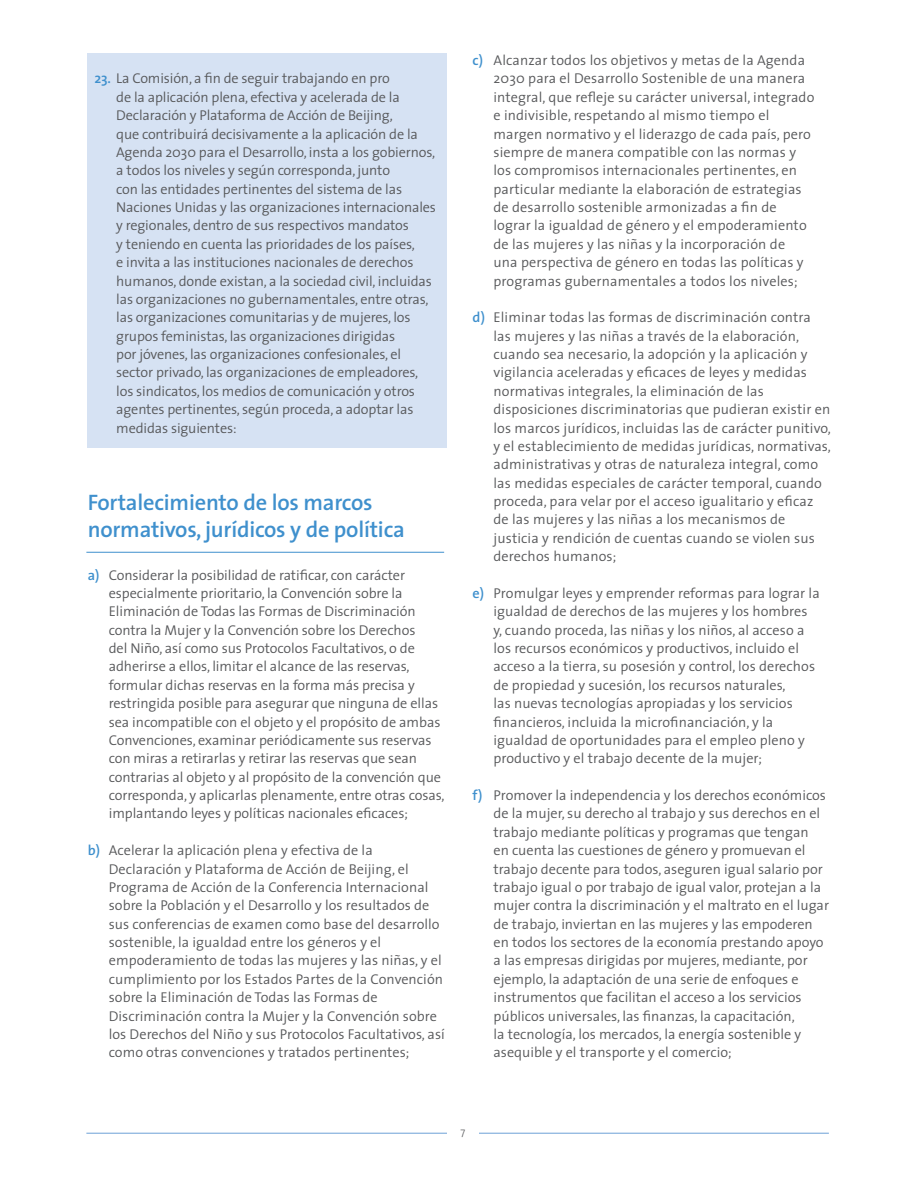
<style>
.page{position:relative;width:918px;height:1188px;background:#fff}
.page>*{position:absolute;margin:0;border:0;box-sizing:border-box;transform-origin:0 0}
.HEADING_1_line1{font:600 22.5px/27px "The Sans";letter-spacing:-.01em;color:#3f90cd}
.MAIN_TEXT{font:300 14.25px/18.3px "The Sans";color:#57585a}
.t1{font:300 10.5px "The Sans";color:#57585a}
.s1{font-weight:600;color:#3f90cd}
</style>
<div class="page">
<hr style="left:86px;top:1133px;width:743px;height:1px;background:#6ca1d6">
<div style="left:447px;top:1116px;width:31px;height:27px;background:#fff"></div>
<div style="left:88px;top:54px;width:359px;height:394px;background:#d6e2f3"></div>
<hr style="left:86px;top:552px;width:358px;height:1px;background:#3f90cd">
<p class="MAIN_TEXT" style="left:116px;top:69px;width:321px;text-indent:-22px"><span class="s1">23.</span> La Comisión, a fin de seguir trabajando en pro<br>de la aplicación plena, efectiva y acelerada de la Declaración y Plataforma de Acción de Beijing,<br>que contribuirá decisivamente a la aplicación de la Agenda 2030 para el Desarrollo, insta a los gobiernos, a todos los niveles y según corresponda, junto<br>con las entidades pertinentes del sistema de las Naciones Unidas y las organizaciones internacionales y regionales, dentro de sus respectivos mandatos<br>y teniendo en cuenta las prioridades de los países,<br>e invita a las instituciones nacionales de derechos humanos, donde existan, a la sociedad civil, incluidas las organizaciones no gubernamentales, entre otras, las organizaciones comunitarias y de mujeres, los grupos feministas, las organizaciones dirigidas<br>por jóvenes, las organizaciones confesionales, el sector privado, las organizaciones de empleadores, los sindicatos, los medios de comunicación y otros agentes pertinentes, según proceda, a adoptar las medidas siguientes:</p>
<p class="HEADING_1_line1" style="left:88px;top:488px;width:319px">Fortalecimiento de los marcos normativos, jurídicos y de política</p>
<p class="MAIN_TEXT" style="left:109px;top:565px;width:337px;text-indent:-21px"><span class="s1">a)</span> Considerar la posibilidad de ratificar, con carácter especialmente prioritario, la Convención sobre la Eliminación de Todas las Formas de Discriminación contra la Mujer y la Convención sobre los Derechos<br>del Niño, así como sus Protocolos Facultativos, o de adherirse a ellos, limitar el alcance de las reservas, formular dichas reservas en la forma más precisa y restringida posible para asegurar que ninguna de ellas sea incompatible con el objeto y el propósito de ambas Convenciones, examinar periódicamente sus reservas con miras a retirarlas y retirar las reservas que sean contrarias al objeto y al propósito de la convención que corresponda, y aplicarlas plenamente, entre otras cosas, implantando leyes y políticas nacionales eficaces;</p>
<p class="MAIN_TEXT" style="left:109px;top:841px;width:338px;text-indent:-21px"><span class="s1">b)</span> Acelerar la aplicación plena y efectiva de la Declaración y Plataforma de Acción de Beijing, el Programa de Acción de la Conferencia Internacional sobre la Población y el Desarrollo y los resultados de sus conferencias de examen como base del desarrollo sostenible, la igualdad entre los géneros y el empoderamiento de todas las mujeres y las niñas, y el cumplimiento por los Estados Partes de la Convención sobre la Eliminación de Todas las Formas de Discriminación contra la Mujer y la Convención sobre los Derechos del Niño y sus Protocolos Facultativos, así como otras convenciones y tratados pertinentes;</p>
<p class="MAIN_TEXT" style="left:493px;top:51px;width:322px;text-indent:-21px"><span class="s1">c)</span> Alcanzar todos los objetivos y metas de la Agenda 2030 para el Desarrollo Sostenible de una manera integral, que refleje su carácter universal, integrado e indivisible, respetando al mismo tiempo el margen normativo y el liderazgo de cada país, pero siempre de manera compatible con las normas y los compromisos internacionales pertinentes, en particular mediante la elaboración de estrategias de desarrollo sostenible armonizadas a fin de lograr la igualdad de género y el empoderamiento de las mujeres y las niñas y la incorporación de<br>una perspectiva de género en todas las políticas y programas gubernamentales a todos los niveles;</p>
<p class="MAIN_TEXT" style="left:493px;top:308px;width:339px;text-indent:-21px"><span class="s1">d)</span> Eliminar todas las formas de discriminación contra las mujeres y las niñas a través de la elaboración, cuando sea necesario, la adopción y la aplicación y vigilancia aceleradas y eficaces de leyes y medidas normativas integrales, la eliminación de las disposiciones discriminatorias que pudieran existir en los marcos jurídicos, incluidas las de carácter punitivo, y el establecimiento de medidas jurídicas, normativas, administrativas y otras de naturaleza integral, como las medidas especiales de carácter temporal, cuando proceda, para velar por el acceso igualitario y eficaz de las mujeres y las niñas a los mecanismos de justicia y rendición de cuentas cuando se violen sus derechos humanos;</p>
<p class="MAIN_TEXT" style="left:493px;top:584px;width:328px;text-indent:-21px"><span class="s1">e)</span> Promulgar leyes y emprender reformas para lograr la igualdad de derechos de las mujeres y los hombres y, cuando proceda, las niñas y los niños, al acceso a los recursos económicos y productivos, incluido el acceso a la tierra, su posesión y control, los derechos de propiedad y sucesión, los recursos naturales,<br>las nuevas tecnologías apropiadas y los servicios financieros, incluida la microfinanciación, y la igualdad de oportunidades para el empleo pleno y productivo y el trabajo decente de la mujer;</p>
<p class="MAIN_TEXT" style="left:493px;top:786px;width:337px;text-indent:-21px"><span class="s1">f)</span> Promover la independencia y los derechos económicos de la mujer, su derecho al trabajo y sus derechos en el trabajo mediante políticas y programas que tengan<br>en cuenta las cuestiones de género y promuevan el trabajo decente para todos, aseguren igual salario por trabajo igual o por trabajo de igual valor, protejan a la mujer contra la discriminación y el maltrato en el lugar de trabajo, inviertan en las mujeres y las empoderen en todos los sectores de la economía prestando apoyo a las empresas dirigidas por mujeres, mediante, por ejemplo, la adaptación de una serie de enfoques e instrumentos que facilitan el acceso a los servicios públicos universales, las finanzas, la capacitación,<br>la tecnología, los mercados, la energía sostenible y asequible y el transporte y el comercio;</p>
<p class="t1" style="left:460px;top:1123px;width:6px">7</p>
</div>
